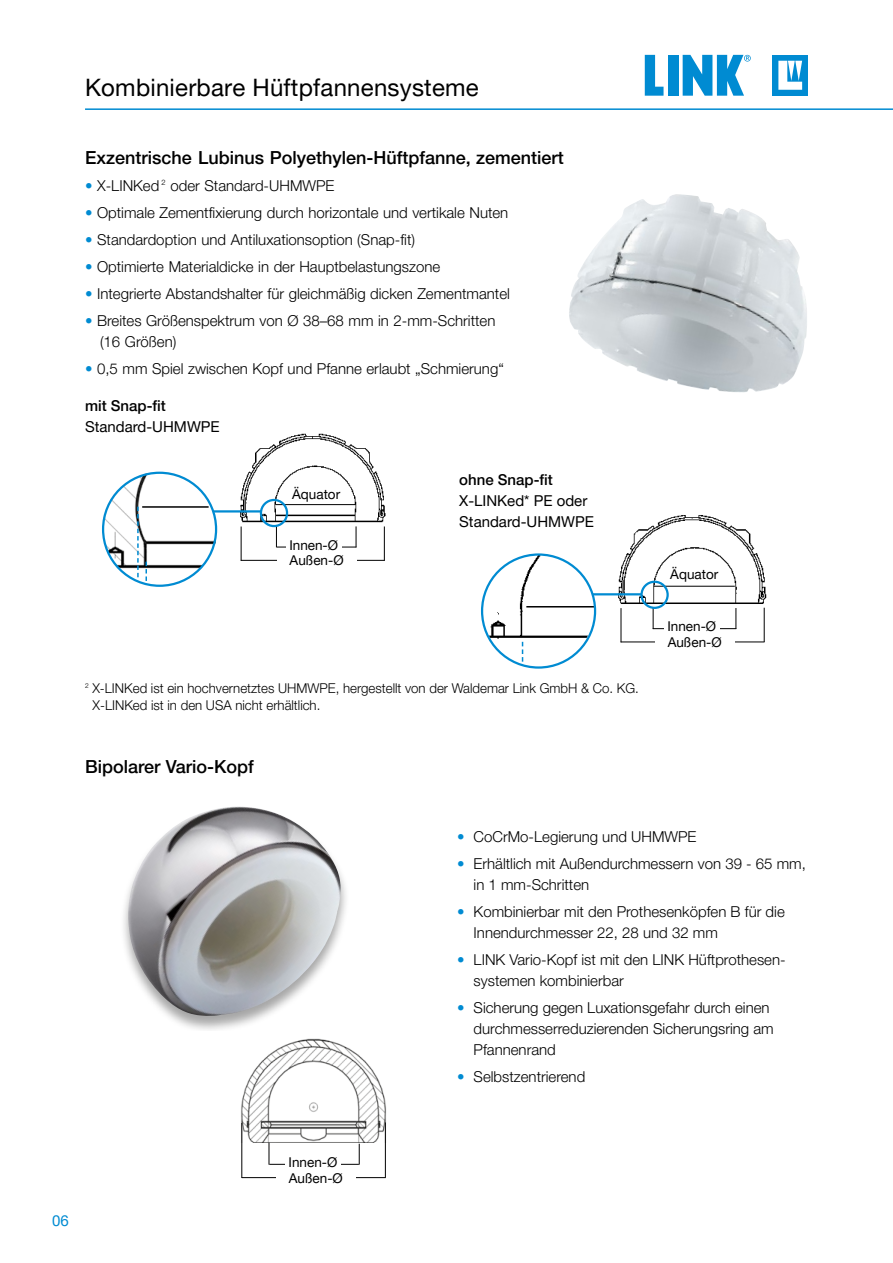
<style>
.page{position:relative;width:893px;height:1263px;background:#fff}
.page>*{position:absolute;margin:0;border:0;box-sizing:border-box;transform-origin:0 0}
.t1{font:24px "Helvetica Neue LT Pro";letter-spacing:.01em;color:#000}
.t2{font:500 18px "Helvetica Neue LT Pro";color:#000}
.t3{font:300 15px/21px "Helvetica Neue LT Pro";color:#000}
.t4{font:15px/21px "Helvetica Neue LT Pro";color:#000}
.t5{font:500 15px "Helvetica Neue LT Pro";color:#000}
.t6{font:15px "Helvetica Neue LT Pro";color:#008bd2}
.t7{font:300 13.5px/16.2px "Helvetica Neue LT Pro";color:#000}
.t8{font:13.5px/15.8px "Helvetica Neue LT Pro";color:#000}
.s1{color:#008bd2}
</style>
<div class="page">
<div style="left:773px;top:55px;width:35px;height:41px;background:#008bd2"></div>
<svg style="left:778px;top:61px;width:24px;height:29px"></svg>
<svg style="left:645px;top:55px;width:18px;height:41px"></svg>
<div style="left:668px;top:55px;width:10px;height:41px;background:#008bd2"></div>
<svg style="left:683px;top:55px;width:68px;height:41px"></svg>
<hr style="left:85px;top:108px;width:808px;height:2px;background:#008bd2">
<img style="left:482px;top:554px;width:112px;height:112px;border-radius:56px">
<img style="left:102px;top:472px;width:115px;height:112px">
<svg style="left:145px;top:562px;width:2px;height:19px"></svg>
<svg style="left:137px;top:507px;width:2px;height:70px"></svg>
<div style="left:102px;top:472px;width:115px;height:115px;border:2px solid #008bd2;border-radius:50%"></div>
<img style="left:230px;top:433px;width:156px;height:97px">
<hr style="left:241px;top:526px;width:1px;height:35px;background:#000">
<svg style="left:276px;top:527px;width:1px;height:20px"></svg>
<svg style="left:356px;top:526px;width:1px;height:21px"></svg>
<hr style="left:384px;top:526px;width:1px;height:35px;background:#000">
<hr style="left:277px;top:547px;width:79px;height:1px;background:#000">
<div style="left:286px;top:540px;width:55px;height:16px;background:#fff"></div>
<hr style="left:241px;top:560px;width:144px;height:1px;background:#000">
<div style="left:277px;top:556px;width:79px;height:15px;background:#fff"></div>
<hr style="left:276px;top:504px;width:79px;height:1px;background:#000">
<div style="left:260px;top:499px;width:28px;height:28px;border:2px solid #008bd2;border-radius:50%"></div>
<hr style="left:213px;top:510px;width:48px;height:2px;background:#008bd2">
<img style="left:569px;top:194px;width:238px;height:198px">
<hr style="left:526px;top:606px;width:68px;height:1px;background:#000">
<hr style="left:621px;top:608px;width:1px;height:34px;background:#000">
<svg style="left:653px;top:609px;width:1px;height:19px"></svg>
<svg style="left:735px;top:608px;width:1px;height:20px"></svg>
<hr style="left:764px;top:608px;width:1px;height:34px;background:#000">
<hr style="left:653px;top:628px;width:83px;height:1px;background:#000">
<img style="left:614px;top:515px;width:153px;height:93px">
<hr style="left:621px;top:641px;width:144px;height:1px;background:#000">
<hr style="left:654px;top:586px;width:81px;height:1px;background:#000">
<div style="left:640px;top:581px;width:29px;height:28px;border:2px solid #008bd2;border-radius:50%"></div>
<hr style="left:593px;top:593px;width:49px;height:2px;background:#008bd2">
<hr style="left:142px;top:506px;width:67px;height:2px;background:#000">
<div style="left:664px;top:622px;width:55px;height:16px;background:#fff"></div>
<div style="left:655px;top:638px;width:79px;height:15px;background:#fff"></div>
<svg style="left:522px;top:642px;width:1px;height:20px"></svg>
<div style="left:119px;top:806px;width:231px;height:224px;background:#000;opacity:.35"></div>
<img style="left:127px;top:807px;width:214px;height:209px">
<img style="left:241px;top:1039px;width:145px;height:104px">
<hr style="left:241px;top:1123px;width:1px;height:55px;background:#000">
<svg style="left:269px;top:1143px;width:1px;height:21px"></svg>
<svg style="left:359px;top:1144px;width:1px;height:21px"></svg>
<hr style="left:385px;top:1122px;width:1px;height:55px;background:#000">
<hr style="left:269px;top:1164px;width:90px;height:1px;background:#000">
<hr style="left:242px;top:1177px;width:144px;height:1px;background:#000">
<div style="left:285px;top:1157px;width:56px;height:16px;background:#fff"></div>
<div style="left:276px;top:1173px;width:80px;height:16px;background:#fff"></div>
<div style="left:481px;top:553px;width:115px;height:116px;border:2px solid #008bd2;border-radius:50%"></div>
<h1 class="t1" style="left:85px;top:72px;width:395px">Kombinierbare Hüftpfannensysteme</h1>
<p class="t2" style="left:85px;top:147px;width:480px">Exzentrische Lubinus Polyethylen-Hüftpfanne, zementiert</p>
<p class="t3" style="left:85px;top:175px;width:251px"><span class="s1">•</span> X-LINKed <sup>2</sup> oder Standard-UHMWPE</p>
<p class="t3" style="left:85px;top:202px;width:425px"><span class="s1">•</span> Optimale Zementfixierung durch horizontale und vertikale Nuten</p>
<p class="t3" style="left:85px;top:229px;width:332px"><span class="s1">•</span> Standardoption und Antiluxationsoption (Snap-fit)</p>
<p class="t3" style="left:85px;top:256px;width:357px"><span class="s1">•</span> Optimierte Materialdicke in der Hauptbelastungszone</p>
<p class="t3" style="left:85px;top:283px;width:426px"><span class="s1">•</span> Integrierte Abstandshalter für gleichmäßig dicken Zementmantel</p>
<p class="t3" style="left:100px;top:310px;width:397px;text-indent:-15px"><span class="s1">•</span> Breites Größenspektrum von Ø 38–68 mm in 2-mm-Schritten (16 Größen)</p>
<p class="t3" style="left:85px;top:358px;width:420px"><span class="s1">•</span> 0,5 mm Spiel zwischen Kopf und Pfanne erlaubt „Schmierung“</p>
<p class="t5" style="left:85px;top:397px;width:82px">mit Snap-fit</p>
<p class="t4" style="left:85px;top:416px;width:136px">Standard-UHMWPE</p>
<p class="t8" style="left:292px;top:486px;width:50px">Äquator</p>
<p class="t8" style="left:289px;top:537px;width:56px">Innen-Ø<br>Außen-Ø</p>
<p class="t5" style="left:459px;top:471px;width:95px">ohne Snap-fit</p>
<p class="t4" style="left:459px;top:490px;width:136px">X-LINKed* PE oder<br>Standard-UHMWPE</p>
<p class="t7" style="left:93px;top:680px;width:548px;text-indent:-8px"><sup>2</sup> X-LINKed ist ein hochvernetztes UHMWPE, hergestellt von der Waldemar Link GmbH &amp; Co. KG.<br>X-LINKed ist in den USA nicht erhältlich.</p>
<p class="t2" style="left:85px;top:756px;width:170px">Bipolarer Vario-Kopf</p>
<p class="t8" style="left:670px;top:566px;width:50px">Äquator</p>
<p class="t8" style="left:667px;top:618px;width:56px">Innen-Ø<br>Außen-Ø</p>
<p class="t3" style="left:457px;top:826px;width:241px"><span class="s1">•</span> CoCrMo-Legierung und UHMWPE</p>
<p class="t3" style="left:474px;top:853px;width:334px;text-indent:-16px"><span class="s1">•</span> Erhältlich mit Außendurchmessern von 39 - 65 mm, in 1 mm-Schritten</p>
<p class="t3" style="left:474px;top:901px;width:313px;text-indent:-16px"><span class="s1">•</span> Kombinierbar mit den Prothesenköpfen B für die<br>Innendurchmesser 22, 28 und 32 mm</p>
<p class="t3" style="left:474px;top:949px;width:312px;text-indent:-16px"><span class="s1">•</span> LINK Vario-Kopf ist mit den LINK Hüftprothesen&shy;systemen kombinierbar</p>
<p class="t3" style="left:474px;top:997px;width:302px;text-indent:-16px"><span class="s1">•</span> Sicherung gegen Luxationsgefahr durch einen durchmesserreduzierenden Sicherungsring am<br>Pfannenrand</p>
<p class="t3" style="left:457px;top:1066px;width:130px"><span class="s1">•</span> Selbstzentrierend</p>
<p class="t6" style="left:52px;top:1211px;width:18px">06</p>
<p class="t8" style="left:289px;top:1154px;width:56px">Innen-Ø<br>Außen-Ø</p>
</div>
